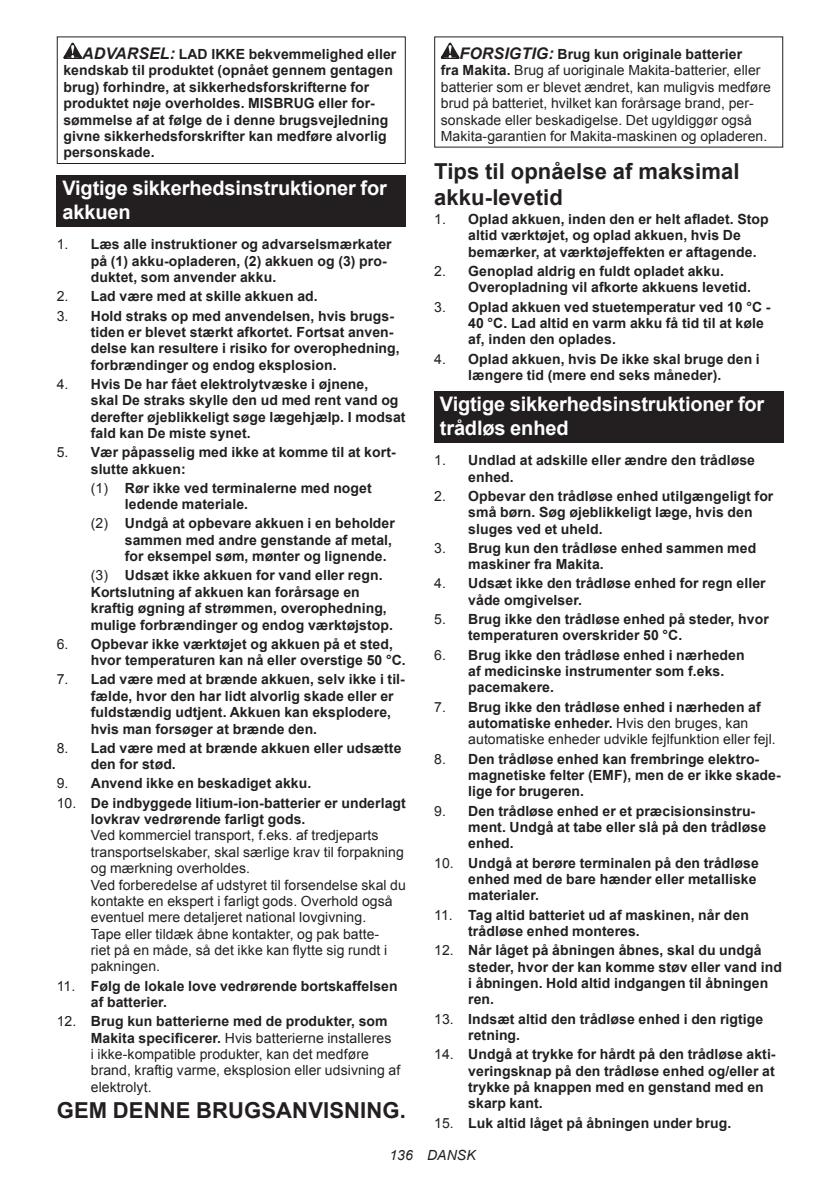
<style>
.page{position:relative;width:840px;height:1191px;background:#fff}
.page>*{position:absolute;margin:0;border:0;box-sizing:border-box;transform-origin:0 0}
.t1{font:700 22px/25.8px "Arial";letter-spacing:.005em;color:#231f20}
.t2{font:700 20px/23.4px "Arial";letter-spacing:-.01em;color:#fff}
.t3{font:700 14px/16.4px "Arial";letter-spacing:.005em;color:#231f20}
.t4{font:14px/16.4px "Arial";letter-spacing:.005em;color:#231f20}
.t5{font:italic 14px "Arial";letter-spacing:.005em;color:#231f20}
.s1{font-style:italic;font-size:16px}
.s2{font-weight:400}
.s3{font-weight:700}
.s4{font-weight:700;font-style:italic;font-size:16px}
</style>
<div class="page">
<svg style="left:63px;top:43px;width:19px;height:16px"></svg>
<div style="left:57px;top:36px;width:348px;height:128px;border:1px solid #231f20"></div>
<div style="left:57px;top:175px;width:348px;height:52px;background:#231f20"></div>
<svg style="left:440px;top:43px;width:19px;height:16px"></svg>
<div style="left:434px;top:391px;width:348px;height:52px;background:#231f20"></div>
<p class="t3" style="left:63px;top:46px;width:334px;text-indent:19px"><span class="s1">ADVARSEL:</span> LAD IKKE bekvemmelighed eller kendskab til produktet (opnået gennem gentagen brug) forhindre, at sikkerhedsforskrifterne for produktet nøje overholdes. MISBRUG eller for&shy;sømmelse af at følge de i denne brugsvejledning givne sikkerhedsforskrifter kan medføre alvorlig personskade.</p>
<h2 class="t2" style="left:62px;top:177px;width:326px">Vigtige sikkerhedsinstruktioner for akkuen</h2>
<p class="t3" style="left:91px;top:237px;width:302px;text-indent:-34px"><span class="s2">1.</span> Læs alle instruktioner og advarselsmærkater på (1) akku-opladeren, (2) akkuen og (3) pro&shy;duktet, som anvender akku.</p>
<p class="t3" style="left:57px;top:288px;width:262px"><span class="s2">2.</span> Lad være med at skille akkuen ad.</p>
<p class="t3" style="left:91px;top:308px;width:310px;text-indent:-34px"><span class="s2">3.</span> Hold straks op med anvendelsen, hvis brugs&shy;tiden er blevet stærkt afkortet. Fortsat anven&shy;delse kan resultere i risiko for overophedning, forbrændinger og endog eksplosion.</p>
<p class="t3" style="left:91px;top:376px;width:316px;text-indent:-34px"><span class="s2">4.</span> Hvis De har fået elektrolytvæske i øjnene,<br>skal De straks skylle den ud med rent vand og derefter øjeblikkeligt søge lægehjælp. I modsat fald kan De miste synet.</p>
<p class="t3" style="left:91px;top:444px;width:306px;text-indent:-34px"><span class="s2">5.</span> Vær påpasselig med ikke at komme til at kort&shy;slutte akkuen:</p>
<p class="t3" style="left:125px;top:480px;width:248px;text-indent:-34px"><span class="s2">(1)</span> Rør ikke ved terminalerne med noget ledende materiale.</p>
<p class="t3" style="left:125px;top:516px;width:271px;text-indent:-34px"><span class="s2">(2)</span> Undgå at opbevare akkuen i en beholder sammen med andre genstande af metal, for eksempel søm, mønter og lignende.</p>
<p class="t3" style="left:91px;top:568px;width:303px"><span class="s2">(3)</span> Udsæt ikke akkuen for vand eller regn.<br>Kortslutning af akkuen kan forårsage en kraftig øgning af strømmen, overophedning, mulige forbrændinger og endog værktøjstop.</p>
<p class="t3" style="left:91px;top:636px;width:316px;text-indent:-34px"><span class="s2">6.</span> Opbevar ikke værktøjet og akkuen på et sted, hvor temperaturen kan nå eller overstige 50 °C.</p>
<p class="t3" style="left:91px;top:671px;width:315px;text-indent:-34px"><span class="s2">7.</span> Lad være med at brænde akkuen, selv ikke i til&shy;fælde, hvor den har lidt alvorlig skade eller er fuldstændig udtjent. Akkuen kan eksplodere, hvis man forsøger at brænde den.</p>
<p class="t3" style="left:91px;top:740px;width:312px;text-indent:-34px"><span class="s2">8.</span> Lad være med at brænde akkuen eller udsætte den for stød.</p>
<p class="t3" style="left:57px;top:775px;width:256px"><span class="s2">9.</span> Anvend ikke en beskadiget akku.</p>
<p class="t3" style="left:91px;top:795px;width:316px;text-indent:-34px"><span class="s2">10.</span> De indbyggede litium-ion-batterier er underlagt lovkrav vedrørende farligt gods.</p>
<p class="t4" style="left:91px;top:827px;width:316px">Ved kommerciel transport, f.eks. af tredjeparts transportselskaber, skal særlige krav til forpakning og mærkning overholdes.<br>Ved forberedelse af udstyret til forsendelse skal du kontakte en ekspert i farligt gods. Overhold også eventuel mere detaljeret national lovgivning.<br>Tape eller tildæk åbne kontakter, og pak batte-<br>riet på en måde, så det ikke kan flytte sig rundt i pakningen.</p>
<p class="t3" style="left:91px;top:978px;width:308px;text-indent:-34px"><span class="s2">11.</span> Følg de lokale love vedrørende bortskaffelsen af batterier.</p>
<p class="t4" style="left:91px;top:1013px;width:311px;text-indent:-34px">12. <span class="s3">Brug kun batterierne med de produkter, som Makita specificerer.</span> Hvis batterierne installeres<br>i ikke-kompatible produkter, kan det medføre brand, kraftig varme, eksplosion eller udsivning af elektrolyt.</p>
<h1 class="t1" style="left:57px;top:1097px;width:350px">GEM DENNE BRUGSANVISNING.</h1>
<p class="t4" style="left:440px;top:46px;width:331px;text-indent:19px"><span class="s4">FORSIGTIG:</span> <span class="s3">Brug kun originale batterier<br>fra Makita.</span> Brug af uoriginale Makita-batterier, eller batterier som er blevet ændret, kan muligvis medføre brud på batteriet, hvilket kan forårsage brand, per&shy;sonskade eller beskadigelse. Det ugyldiggør også Makita-garantien for Makita-maskinen og opladeren.</p>
<h1 class="t1" style="left:434px;top:159px;width:307px">Tips til opnåelse af maksimal akku-levetid</h1>
<p class="t3" style="left:468px;top:211px;width:302px;text-indent:-34px"><span class="s2">1.</span> Oplad akkuen, inden den er helt afladet. Stop altid værktøjet, og oplad akkuen, hvis De bemærker, at værktøjeffekten er aftagende.</p>
<p class="t3" style="left:468px;top:263px;width:284px;text-indent:-34px"><span class="s2">2.</span> Genoplad aldrig en fuldt opladet akku.<br>Overopladning vil afkorte akkuens levetid.</p>
<p class="t3" style="left:468px;top:299px;width:303px;text-indent:-34px"><span class="s2">3.</span> Oplad akkuen ved stuetemperatur ved 10 °C -<br>40 °C. Lad altid en varm akku få tid til at køle af, inden den oplades.</p>
<p class="t3" style="left:434px;top:351px;width:327px;text-align:center"><span class="s2">4.</span> Oplad akkuen, hvis De ikke skal bruge den i længere tid (mere end seks måneder).</p>
<h2 class="t2" style="left:439px;top:393px;width:326px">Vigtige sikkerhedsinstruktioner for trådløs enhed</h2>
<p class="t3" style="left:468px;top:452px;width:288px;text-indent:-34px"><span class="s2">1.</span> Undlad at adskille eller ændre den trådløse enhed.</p>
<p class="t3" style="left:468px;top:488px;width:306px;text-indent:-34px"><span class="s2">2.</span> Opbevar den trådløse enhed utilgængeligt for små børn. Søg øjeblikkeligt læge, hvis den sluges ved et uheld.</p>
<p class="t3" style="left:468px;top:540px;width:289px;text-indent:-34px"><span class="s2">3.</span> Brug kun den trådløse enhed sammen med maskiner fra Makita.</p>
<p class="t3" style="left:468px;top:576px;width:299px;text-indent:-34px"><span class="s2">4.</span> Udsæt ikke den trådløse enhed for regn eller våde omgivelser.</p>
<p class="t3" style="left:468px;top:611px;width:302px;text-indent:-34px"><span class="s2">5.</span> Brug ikke den trådløse enhed på steder, hvor temperaturen overskrider 50 °C.</p>
<p class="t3" style="left:468px;top:647px;width:278px;text-indent:-34px"><span class="s2">6.</span> Brug ikke den trådløse enhed i nærheden af medicinske instrumenter som f.eks. pacemakere.</p>
<p class="t4" style="left:468px;top:698px;width:309px;text-indent:-34px">7. <span class="s3">Brug ikke den trådløse enhed i nærheden af automatiske enheder.</span> Hvis den bruges, kan automatiske enheder udvikle fejlfunktion eller fejl.</p>
<p class="t3" style="left:468px;top:751px;width:314px;text-indent:-34px"><span class="s2">8.</span> Den trådløse enhed kan frembringe elektro&shy;magnetiske felter (EMF), men de er ikke skade&shy;lige for brugeren.</p>
<p class="t3" style="left:468px;top:803px;width:299px;text-indent:-34px"><span class="s2">9.</span> Den trådløse enhed er et præcisionsinstru&shy;ment. Undgå at tabe eller slå på den trådløse enhed.</p>
<p class="t3" style="left:468px;top:855px;width:292px;text-indent:-34px"><span class="s2">10.</span> Undgå at berøre terminalen på den trådløse enhed med de bare hænder eller metalliske materialer.</p>
<p class="t3" style="left:468px;top:907px;width:282px;text-indent:-34px"><span class="s2">11.</span> Tag altid batteriet ud af maskinen, når den trådløse enhed monteres.</p>
<p class="t3" style="left:468px;top:942px;width:315px;text-indent:-34px"><span class="s2">12.</span> Når låget på åbningen åbnes, skal du undgå steder, hvor der kan komme støv eller vand ind i åbningen. Hold altid indgangen til åbningen ren.</p>
<p class="t3" style="left:468px;top:1011px;width:296px;text-indent:-34px"><span class="s2">13.</span> Indsæt altid den trådløse enhed i den rigtige retning.</p>
<p class="t3" style="left:468px;top:1046px;width:308px;text-indent:-34px"><span class="s2">14.</span> Undgå at trykke for hårdt på den trådløse akti&shy;veringsknap på den trådløse enhed og/eller at trykke på knappen med en genstand med en skarp kant.</p>
<p class="t3" style="left:434px;top:1114px;width:298px"><span class="s2">15.</span> Luk altid låget på åbningen under brug.</p>
<p class="t5" style="left:389px;top:1146px;width:88px">136 DANSK</p>
</div>
